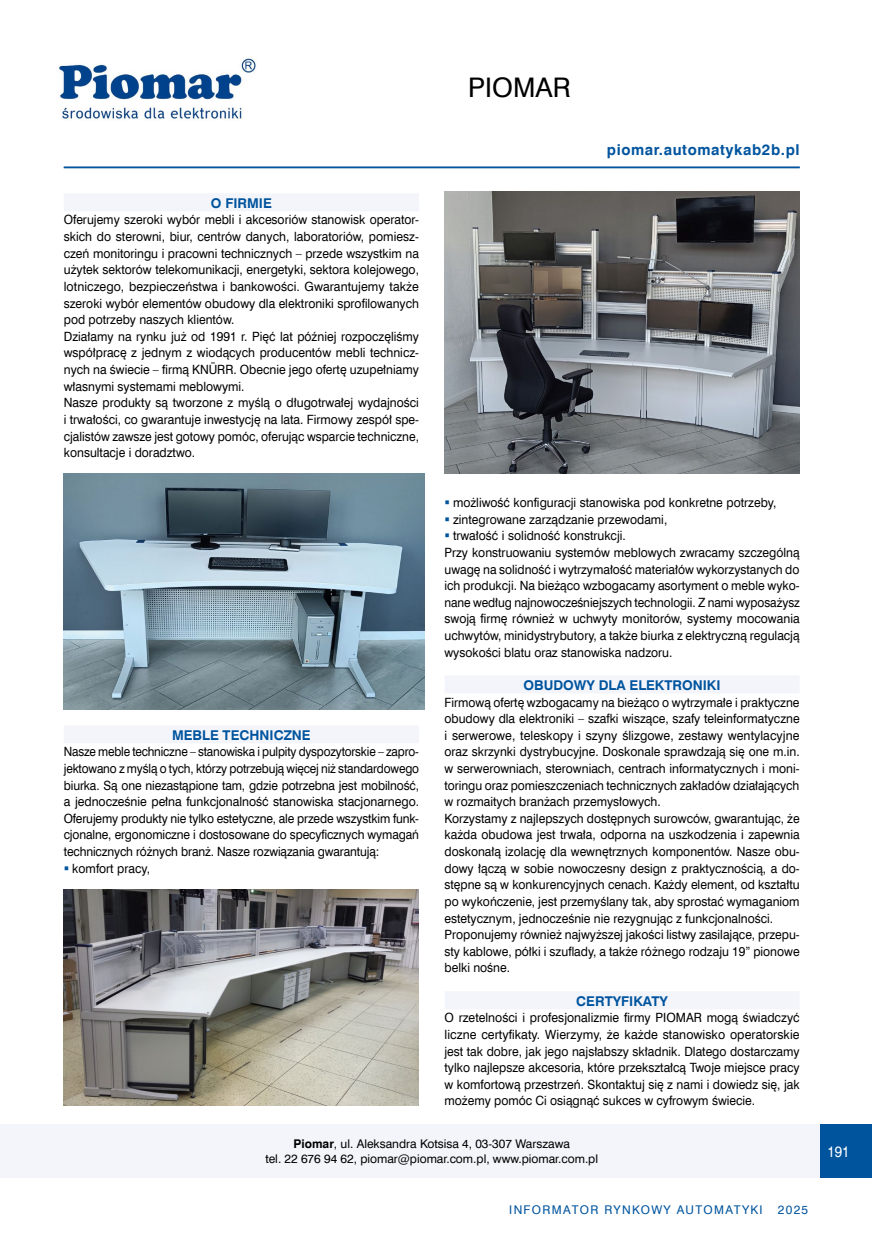
<style>
.page{position:relative;width:872px;height:1234px;background:#fff}
.page>*{position:absolute;margin:0;border:0;box-sizing:border-box;transform-origin:0 0}
.prezFirma{font:27px "Swis 721 EU";color:#000}
.PrezWwwLewa{font:700 15px "Swis 721 EU";letter-spacing:.04em;color:#00549e}
.t1{font:15px "Swis 721 EU";color:#fff;scale:.9 1}
.prezŚródtytuł{font:700 13.5px "Swis 721 EU";color:#00549e}
.prezPodstawowy{font:12.75px/16.6px "Swis 721 EU";color:#000;text-align:justify;scale:.95 1}
.prezPodstawowy-2{font:12.75px/16.6px "Swis 721 EU";color:#000;text-align:justify;scale:.92 1}
.prezPodstawowy-3{font:12.75px/16.6px "Swis 721 EU";color:#000;text-align:justify;scale:.96 1}
.prezStopka{font:12px "Swis 721 EU";color:#000}
.t2{font:12px "Swis 721 EU";letter-spacing:.11em;color:#00549e}
.s1{font-weight:700}
</style>
<div class="page">
<div style="left:0;top:1124px;width:872px;height:53px;background:#f4f5fb"></div>
<div style="left:821px;top:1124px;width:51px;height:53px;background:#00549e"></div>
<hr style="left:64px;top:167px;width:735px;height:1px;background:#00549e">
<div style="left:64px;top:193px;width:355px;height:18px;background:#f4f5fb"></div>
<div style="left:64px;top:725px;width:355px;height:18px;background:#f4f5fb"></div>
<div style="left:444px;top:675px;width:355px;height:18px;background:#f4f5fb"></div>
<div style="left:444px;top:990px;width:355px;height:18px;background:#f4f5fb"></div>
<img style="left:58px;top:58px;width:198px;height:62px">
<img style="left:64px;top:889px;width:355px;height:216px">
<img style="left:64px;top:473px;width:360px;height:236px">
<img style="left:444px;top:191px;width:355px;height:282px">
<p class="prezŚródtytuł" style="left:211px;top:194px;width:63px">O FIRMIE</p>
<p class="prezPodstawowy" style="left:64px;top:212px;width:375px">Oferujemy szeroki wybór mebli i akcesoriów stanowisk operator&shy;skich do sterowni, biur, centrów danych, laboratoriów, pomiesz&shy;czeń monitoringu i pracowni technicznych – przede wszystkim na użytek sektorów telekomunikacji, energetyki, sektora kolejowego, lotniczego, bezpieczeństwa i bankowości. Gwarantujemy także szeroki wybór elementów obudowy dla elektroniki sprofilowanych pod potrzeby naszych klientów.</p>
<p class="prezPodstawowy" style="left:64px;top:328px;width:375px">Działamy na rynku już od 1991 r. Pięć lat później rozpoczęliśmy współpracę z jednym z wiodących producentów mebli technicz&shy;nych na świecie – firmą KNÜRR. Obecnie jego ofertę uzupełniamy własnymi systemami meblowymi.</p>
<p class="prezPodstawowy" style="left:64px;top:395px;width:375px">Nasze produkty są tworzone z myślą o długotrwałej wydajności i trwałości, co gwarantuje inwestycję na lata. Firmowy zespół spe&shy;cjalistów zawsze jest gotowy pomóc, oferując wsparcie techniczne, konsultacje i doradztwo.</p>
<p class="prezŚródtytuł" style="left:172px;top:726px;width:140px">MEBLE TECHNICZNE</p>
<p class="prezPodstawowy-2" style="left:64px;top:743px;width:388px">Nasze meble techniczne – stanowiska i pulpity dyspozytorskie – zapro&shy;jektowano z myślą o tych, którzy potrzebują więcej niż standardowego biurka. Są one niezastąpione tam, gdzie potrzebna jest mobilność, a jednocześnie pełna funkcjonalność stanowiska stacjonarnego.<br>Oferujemy produkty nie tylko estetyczne, ale przede wszystkim funk&shy;cjonalne, ergonomiczne i dostosowane do specyficznych wymagań technicznych różnych branż. Nasze rozwiązania gwarantują:</p>
<p class="prezPodstawowy" style="left:72px;top:860px;width:83px">komfort pracy,</p>
<p class="prezFirma" style="left:468px;top:71px;width:104px">PIOMAR</p>
<p class="PrezWwwLewa" style="left:607px;top:140px;width:194px">piomar.automatykab2b.pl</p>
<p class="prezPodstawowy" style="left:453px;top:494px;width:342px">możliwość konfiguracji stanowiska pod konkretne potrzeby,</p>
<p class="prezPodstawowy" style="left:453px;top:511px;width:227px">zintegrowane zarządzanie przewodami,</p>
<p class="prezPodstawowy" style="left:453px;top:527px;width:183px">trwałość i solidność konstrukcji.</p>
<p class="prezPodstawowy" style="left:444px;top:544px;width:375px">Przy konstruowaniu systemów meblowych zwracamy szczególną uwagę na solidność i wytrzymałość materiałów wykorzystanych do ich produkcji. Na bieżąco wzbogacamy asortyment o meble wyko&shy;nane według najnowocześniejszych technologii. Z nami wyposażysz swoją firmę również w uchwyty monitorów, systemy mocowania uchwytów, minidystrybutory, a także biurka z elektryczną regulacją wysokości blatu oraz stanowiska nadzoru.</p>
<p class="prezŚródtytuł" style="left:523px;top:676px;width:198px">OBUDOWY DLA ELEKTRONIKI</p>
<p class="prezPodstawowy" style="left:444px;top:694px;width:375px">Firmową ofertę wzbogacamy na bieżąco o wytrzymałe i praktyczne obudowy dla elektroniki – szafki wiszące, szafy teleinformatyczne i serwerowe, teleskopy i szyny ślizgowe, zestawy wentylacyjne oraz skrzynki dystrybucyjne. Doskonale sprawdzają się one m.in. w serwerowniach, sterowniach, centrach informatycznych i moni&shy;toringu oraz pomieszczeniach technicznych zakładów działających w rozmaitych branżach przemysłowych.</p>
<p class="prezPodstawowy" style="left:444px;top:810px;width:375px">Korzystamy z najlepszych dostępnych surowców, gwarantując, że każda obudowa jest trwała, odporna na uszkodzenia i zapewnia doskonałą izolację dla wewnętrznych komponentów. Nasze obu&shy;dowy łączą w sobie nowoczesny design z praktycznością, a do&shy;stępne są w konkurencyjnych cenach. Każdy element, od kształtu po wykończenie, jest przemyślany tak, aby sprostać wymaganiom estetycznym, jednocześnie nie rezygnując z funkcjonalności.</p>
<p class="prezPodstawowy" style="left:444px;top:926px;width:375px">Proponujemy również najwyższej jakości listwy zasilające, przepu&shy;sty kablowe, półki i szuflady, a także różnego rodzaju 19” pionowe belki nośne.</p>
<p class="prezŚródtytuł" style="left:576px;top:992px;width:93px">CERTYFIKATY</p>
<p class="prezPodstawowy-3" style="left:444px;top:1009px;width:371px">O rzetelności i profesjonalizmie firmy PIOMAR mogą świadczyć liczne certyfikaty. Wierzymy, że każde stanowisko operatorskie jest tak dobre, jak jego najsłabszy składnik. Dlatego dostarczamy tylko najlepsze akcesoria, które przekształcą Twoje miejsce pracy w komfortową przestrzeń. Skontaktuj się z nami i dowiedz się, jak możemy pomóc Ci osiągnąć sukces w cyfrowym świecie.</p>
<p class="prezStopka" style="left:293px;top:1136px;width:278px"><span class="s1">Piomar</span>, ul. Aleksandra Kotsisa 4, 03-307 Warszawa</p>
<p class="prezStopka" style="left:265px;top:1150px;width:334px">tel. 22 676 94 62, piomar@piomar.com.pl, www.piomar.com.pl</p>
<p class="t2" style="left:509px;top:1201px;width:255px">INFORMATOR RYNKOWY AUTOMATYKI</p>
<p class="t2" style="left:778px;top:1201px;width:32px">2025</p>
<p class="t1" style="left:827px;top:1141px;width:26px">191</p>
</div>
